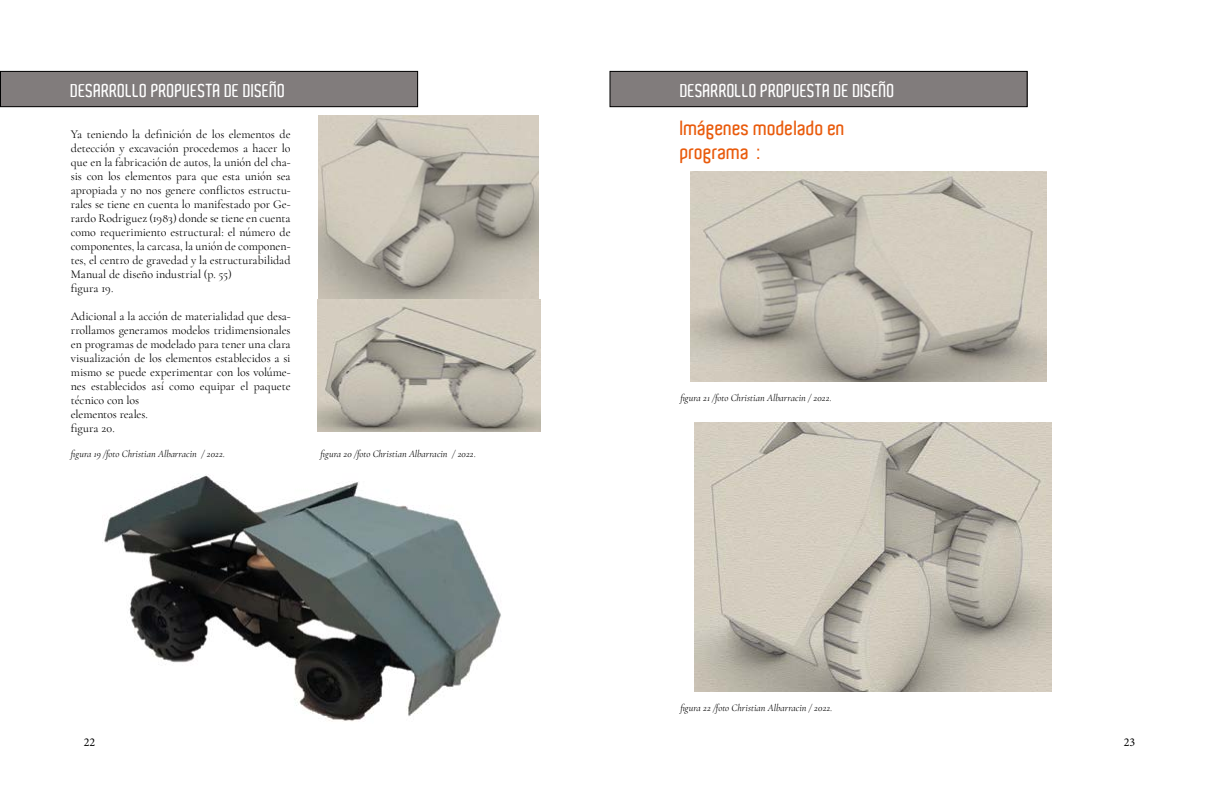
<style>
.page{position:relative;width:1219px;height:794px;background:#fff}
.page>*{position:absolute;margin:0;border:0;box-sizing:border-box;transform-origin:0 0}
.t1{font:600 20px/24px "Aldo";color:#e95b0c}
.t2{font:600 18px "Aldo";color:#fff}
.t3{font:12px/14px "Cormorant Garamond";letter-spacing:-.005em;color:#000}
.t4{font:12px "Minion Pro";color:#000}
.t5{font:italic 10px "Cormorant Garamond";color:#000}
</style>
<div class="page">
<img style="left:102px;top:474px;width:399px;height:248px">
<img style="left:319px;top:115px;width:219px;height:184px">
<img style="left:318px;top:299px;width:222px;height:133px">
<div style="left:0;top:71px;width:418px;height:36px;background:#817c7c"></div>
<div style="left:0;top:71px;width:418px;height:36px;border:1px solid #000"></div>
<img style="left:691px;top:171px;width:355px;height:210px">
<img style="left:695px;top:422px;width:357px;height:270px">
<div style="left:610px;top:71px;width:417px;height:36px;background:#817c7c"></div>
<div style="left:609px;top:71px;width:419px;height:36px;border:1px solid #000"></div>
<h2 class="t2" style="left:71px;top:80px;width:216px">DESARROLLO PROPUESTA DE DISEÑO</h2>
<p class="t3" style="left:71px;top:127px;width:221px">Ya teniendo la definición de los elementos de detección y excavación procedemos a hacer lo que en la fabricación de autos, la unión del cha&shy;sis con los elementos para que esta unión sea apropiada y no nos genere conflictos estructu&shy;rales se tiene en cuenta lo manifestado por Ge&shy;rardo Rodriguez (1983) donde se tiene en cuenta como requerimiento estructural: el número de componentes, la carcasa, la unión de componen&shy;tes, el centro de gravedad y la estructurabilidad Manual de diseño industrial (p. 55)<br>figura 19.</p>
<p class="t3" style="left:71px;top:309px;width:221px">Adicional a la acción de materialidad que desa&shy;rrollamos generamos modelos tridimensionales en programas de modelado para tener una clara visualización de los elementos establecidos a si mismo se puede experimentar con los volúme&shy;nes establecidos así como equipar el paquete técnico con los<br>elementos reales.<br>figura 20.</p>
<p class="t5" style="left:71px;top:448px;width:156px">figura 19 /foto Christian Albarracin / 2022.</p>
<p class="t5" style="left:321px;top:448px;width:157px">figura 20 /foto Christian Albarracin / 2022.</p>
<h2 class="t2" style="left:680px;top:80px;width:216px">DESARROLLO PROPUESTA DE DISEÑO</h2>
<h1 class="t1" style="left:680px;top:116px;width:167px">Imágenes modelado en programa :</h1>
<p class="t5" style="left:680px;top:391px;width:153px">figura 21 /foto Christian Albarracin / 2022.</p>
<p class="t5" style="left:680px;top:702px;width:154px">figura 22 /foto Christian Albarracin / 2022.</p>
<p class="t4" style="left:84px;top:733px;width:13px">22</p>
<p class="t4" style="left:1124px;top:733px;width:13px">23</p>
</div>
